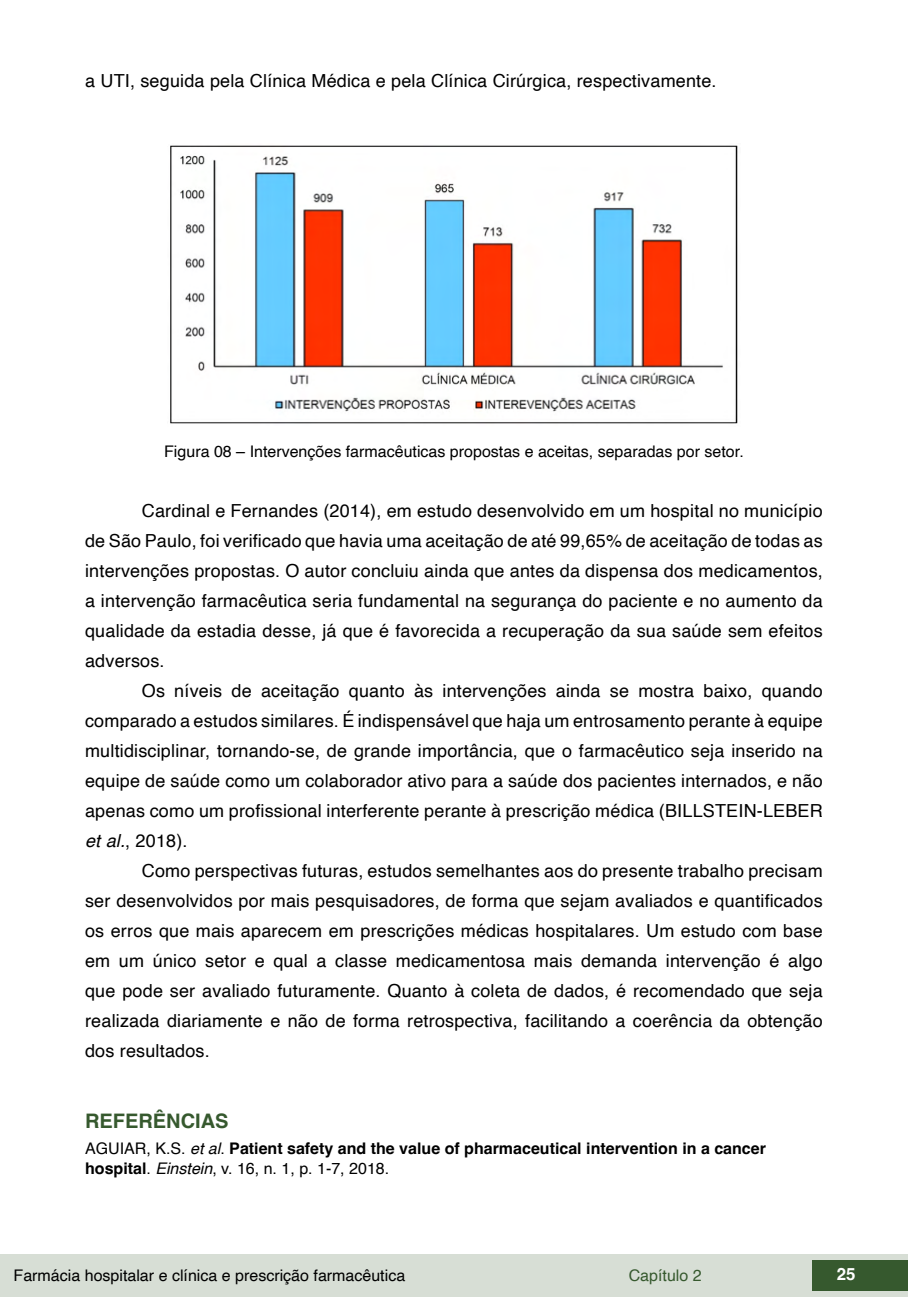
<style>
.page{position:relative;width:908px;height:1304px;background:#fff}
.page>*{position:absolute;margin:0;border:0;box-sizing:border-box;transform-origin:0 0}
.t1{font:700 20px "Helvetica";color:#36592e}
.t2{font:18px/30px "Helvetica";letter-spacing:.01em;color:#000;text-align:justify}
.t3{font:700 16.8px "Helvetica";color:#fff}
.t4{font:16px "Helvetica";color:#000}
.t5{font:700 16px/20px "Helvetica";color:#000}
.t6{font:16px "Helvetica";color:#36592e}
.s1{font-style:italic}
.s2{font-weight:400}
.s3{font-weight:400;font-style:italic}
</style>
<div class="page">
<div style="left:0;top:1254px;width:906px;height:43px;background:#d7ded5"></div>
<div style="left:812px;top:1261px;width:95px;height:30px;background:#36592e"></div>
<img style="left:170px;top:145px;width:568px;height:279px">
<p class="t2" style="left:85px;top:66px;width:632px">a UTI, seguida pela Clínica Médica e pela Clínica Cirúrgica, respectivamente.</p>
<p class="t4" style="left:164px;top:439px;width:580px">Figura 08 – Intervenções farmacêuticas propostas e aceitas, separadas por setor.</p>
<p class="t2" style="left:85px;top:496px;width:738px;text-indent:57px">Cardinal e Fernandes (2014), em estudo desenvolvido em um hospital no município de São Paulo, foi verificado que havia uma aceitação de até 99,65% de aceitação de todas as intervenções propostas. O autor concluiu ainda que antes da dispensa dos medicamentos, a intervenção farmacêutica seria fundamental na segurança do paciente e no aumento da qualidade da estadia desse, já que é favorecida a recuperação da sua saúde sem efeitos adversos.</p>
<p class="t2" style="left:85px;top:676px;width:738px;text-indent:57px">Os níveis de aceitação quanto às intervenções ainda se mostra baixo, quando comparado a estudos similares. É indispensável que haja um entrosamento perante à equipe multidisciplinar, tornando-se, de grande importância, que o farmacêutico seja inserido na equipe de saúde como um colaborador ativo para a saúde dos pacientes internados, e não apenas como um profissional interferente perante à prescrição médica (BILLSTEIN-LEBER <span class="s1">et al.</span>, 2018).</p>
<p class="t2" style="left:85px;top:856px;width:738px;text-indent:57px">Como perspectivas futuras, estudos semelhantes aos do presente trabalho precisam ser desenvolvidos por mais pesquisadores, de forma que sejam avaliados e quantificados os erros que mais aparecem em prescrições médicas hospitalares. Um estudo com base em um único setor e qual a classe medicamentosa mais demanda intervenção é algo que pode ser avaliado futuramente. Quanto à coleta de dados, é recomendado que seja realizada diariamente e não de forma retrospectiva, facilitando a coerência da obtenção dos resultados.</p>
<p class="t1" style="left:85px;top:1109px;width:145px">REFERÊNCIAS</p>
<p class="t5" style="left:85px;top:1140px;width:682px"><span class="s2">AGUIAR, K.S.</span> <span class="s3">et al</span><span class="s2">.</span> Patient safety and the value of pharmaceutical intervention in a cancer hospital<span class="s2">.</span> <span class="s3">Einstein</span><span class="s2">, v. 16, n. 1, p. 1-7, 2018.</span></p>
<p class="t4" style="left:14px;top:1263px;width:393px">Farmácia hospitalar e clínica e prescrição farmacêutica</p>
<p class="t6" style="left:628px;top:1263px;width:74px">Capítulo 2</p>
<p class="t3" style="left:836px;top:1264px;width:20px">25</p>
</div>
